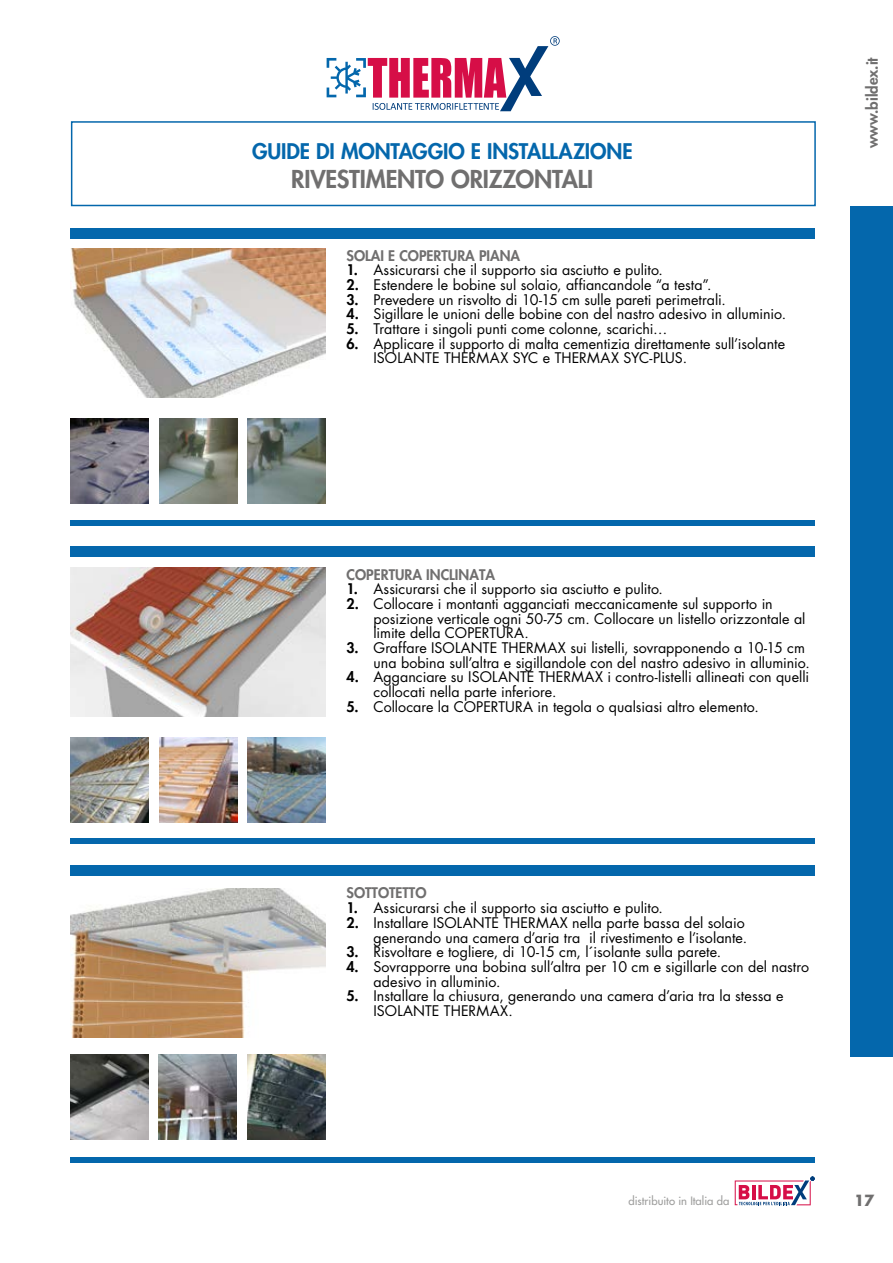
<style>
.page{position:relative;width:893px;height:1263px;background:#fff}
.page>*{position:absolute;margin:0;border:0;box-sizing:border-box;transform-origin:0 0}
.t1{font:800 24px "Futura Std";letter-spacing:-.01em;color:#706f6f}
.t2{font:800 21px "Futura Std";letter-spacing:-.005em;color:#0467ac}
.t3{font:800 15px "Futura Std";color:#706f6f}
.t4{font:700 15px "Futura Std";color:#706f6f}
.t5{font:14.25px/14.7px "Futura Std";color:#000}
.t6{font:800 14.25px "Futura Std";color:#706f6f}
.t7{font:500 11.25px "Futura Std";color:#9d9d9c}
.s1{font-weight:800}
</style>
<div class="page">
<div style="left:850px;top:206px;width:43px;height:213px;background:#0467ac"></div>
<div style="left:850px;top:631px;width:43px;height:213px;background:#0467ac"></div>
<div style="left:850px;top:844px;width:43px;height:213px;background:#0467ac"></div>
<div style="left:850px;top:419px;width:43px;height:212px;background:#0467ac"></div>
<svg style="left:735px;top:1177px;width:79px;height:28px"></svg>
<svg style="left:327px;top:36px;width:233px;height:75px"></svg>
<div style="left:70px;top:1158px;width:744px;height:5px;background:#0467ac"></div>
<div style="left:70px;top:865px;width:744px;height:11px;background:#0467ac"></div>
<div style="left:71px;top:121px;width:745px;height:85px;border:2px solid #0467ac"></div>
<img style="left:71px;top:249px;width:254px;height:149px">
<img style="left:70px;top:568px;width:255px;height:148px">
<img style="left:70px;top:889px;width:255px;height:148px">
<img style="left:71px;top:419px;width:78px;height:85px">
<img style="left:71px;top:738px;width:78px;height:85px">
<img style="left:70px;top:1054px;width:78px;height:86px">
<img style="left:248px;top:419px;width:78px;height:85px">
<img style="left:248px;top:738px;width:77px;height:85px">
<img style="left:247px;top:1054px;width:78px;height:86px">
<img style="left:159px;top:419px;width:78px;height:85px">
<img style="left:159px;top:738px;width:78px;height:85px">
<img style="left:159px;top:1054px;width:78px;height:86px">
<div style="left:70px;top:520px;width:744px;height:5px;background:#0467ac"></div>
<div style="left:70px;top:839px;width:744px;height:5px;background:#0467ac"></div>
<div style="left:70px;top:228px;width:744px;height:11px;background:#0467ac"></div>
<div style="left:70px;top:546px;width:744px;height:11px;background:#0467ac"></div>
<h2 class="t2" style="left:252px;top:138px;width:382px">GUIDE DI MONTAGGIO E INSTALLAZIONE</h2>
<h1 class="t1" style="left:291px;top:164px;width:304px">RIVESTIMENTO ORIZZONTALI</h1>
<p class="t6" style="left:347px;top:246px;width:175px">SOLAI E COPERTURA PIANA</p>
<p class="t5" style="left:347px;top:263px;width:318px"><span class="s1">1.</span> Assicurarsi che il supporto sia asciutto e pulito.</p>
<p class="t5" style="left:347px;top:277px;width:367px"><span class="s1">2.</span> Estendere le bobine sul solaio, affiancandole “a testa”.</p>
<p class="t5" style="left:347px;top:292px;width:381px"><span class="s1">3.</span> Prevedere un risvolto di 10-15 cm sulle pareti perimetrali.</p>
<p class="t5" style="left:347px;top:307px;width:441px"><span class="s1">4.</span> Sigillare le unioni delle bobine con del nastro adesivo in alluminio.</p>
<p class="t5" style="left:347px;top:322px;width:322px"><span class="s1">5.</span> Trattare i singoli punti come colonne, scarichi…</p>
<p class="t5" style="left:374px;top:336px;width:413px;text-indent:-27px"><span class="s1">6.</span> Applicare il supporto di malta cementizia direttamente sull’isolante<br>ISOLANTE THERMAX SYC e THERMAX SYC-PLUS.</p>
<p class="t3" style="left:863px;top:148px;width:93px;rotate:-90deg">www.bildex.it</p>
<p class="t6" style="left:347px;top:565px;width:150px">COPERTURA INCLINATA</p>
<p class="t5" style="left:347px;top:582px;width:318px"><span class="s1">1.</span> Assicurarsi che il supporto sia asciutto e pulito.</p>
<p class="t5" style="left:374px;top:596px;width:433px;text-indent:-27px"><span class="s1">2.</span> Collocare i montanti agganciati meccanicamente sul supporto in posizione verticale ogni 50-75 cm. Collocare un listello orizzontale al limite della COPERTURA.</p>
<p class="t5" style="left:374px;top:641px;width:438px;text-indent:-27px"><span class="s1">3.</span> Graffare ISOLANTE THERMAX sui listelli, sovrapponendo a 10-15 cm una bobina sull’altra e sigillandole con del nastro adesivo in alluminio.</p>
<p class="t5" style="left:374px;top:670px;width:437px;text-indent:-27px"><span class="s1">4.</span> Agganciare su ISOLANTE THERMAX i contro-listelli allineati con quelli collocati nella parte inferiore.</p>
<p class="t5" style="left:347px;top:699px;width:414px"><span class="s1">5.</span> Collocare la COPERTURA in tegola o qualsiasi altro elemento.</p>
<p class="t6" style="left:347px;top:884px;width:82px">SOTTOTETTO</p>
<p class="t5" style="left:347px;top:901px;width:318px"><span class="s1">1.</span> Assicurarsi che il supporto sia asciutto e pulito.</p>
<p class="t5" style="left:346px;top:915px;width:402px;text-align:right"><span class="s1">2.</span> Installare ISOLANTE THERMAX nella parte bassa del solaio generando una camera d’aria tra il rivestimento e l’isolante.</p>
<p class="t5" style="left:346px;top:945px;width:376px"><span class="s1">3.</span> Risvoltare e togliere, di 10-15 cm, l´isolante sulla parete.</p>
<p class="t5" style="left:373px;top:959px;width:437px;text-indent:-27px"><span class="s1">4.</span> Sovrapporre una bobina sull’altra per 10 cm e sigillarle con del nastro adesivo in alluminio.</p>
<p class="t5" style="left:373px;top:989px;width:411px;text-indent:-27px"><span class="s1">5.</span> Installare la chiusura, generando una camera d’aria tra la stessa e<br>ISOLANTE THERMAX.</p>
<p class="t7" style="left:628px;top:1194px;width:102px">distribuito in Italia da</p>
<p class="t4" style="left:854px;top:1190px;width:22px">17</p>
</div>
